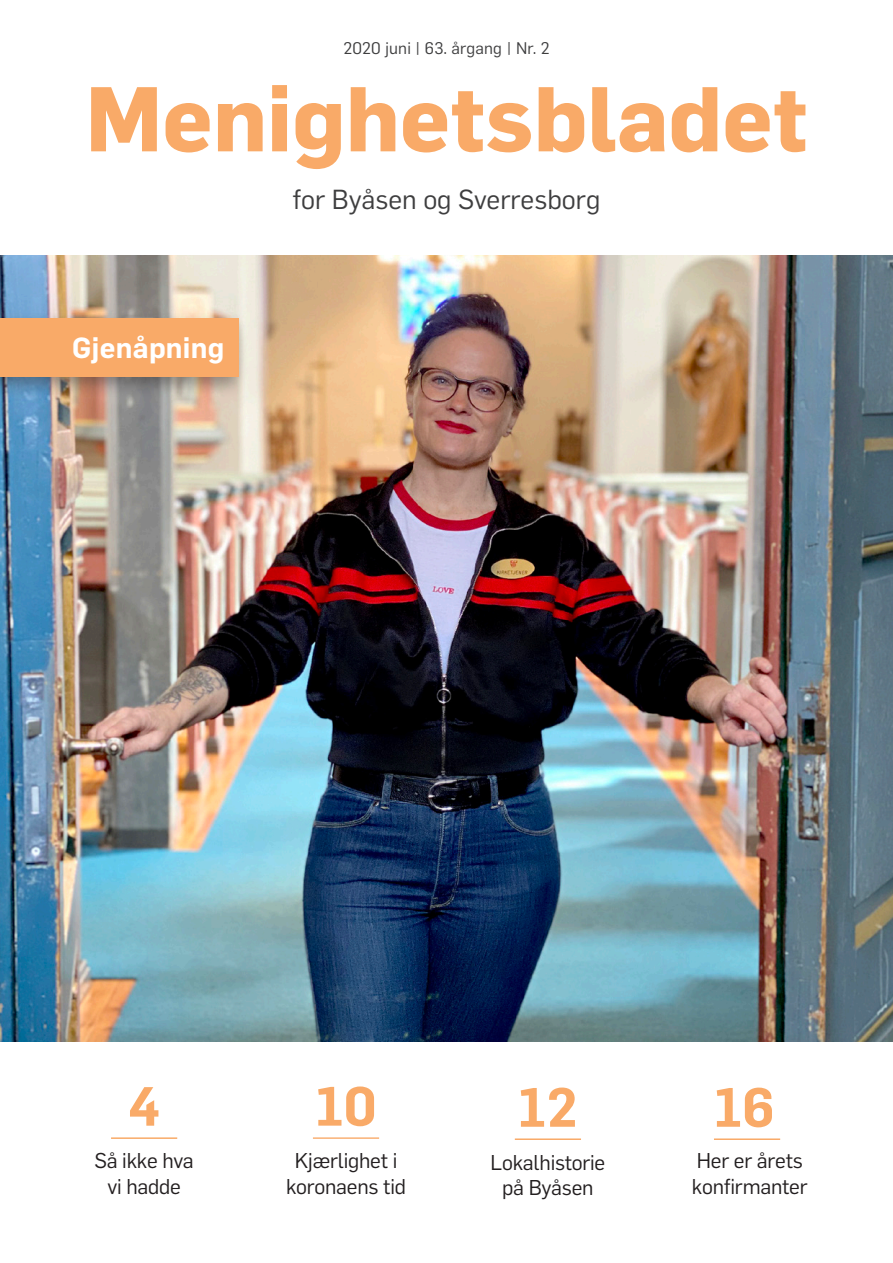
<style>
.page{position:relative;width:893px;height:1263px;background:#fff}
.page>*{position:absolute;margin:0;border:0;box-sizing:border-box;transform-origin:0 0}
.t1{font:700 90px "Flama";color:#f9aa68}
.t2{font:600 54px "Flama";color:#f9aa68}
.t3{font:600 28.5px "Flama";letter-spacing:.01em;color:#fff}
.t4{font:27px "Flama";color:#3e3e3f}
.t5{font:21px/25.5px "Flama";letter-spacing:-.01em;color:#231f20;text-align:center}
.t6{font:16.5px "Flama";letter-spacing:.01em;color:#3e3e3f}
</style>
<div class="page">
<img style="left:0;top:255px;width:893px;height:787px">
<hr style="left:111px;top:1137px;width:66px;height:2px;background:#f9aa68">
<hr style="left:515px;top:1138px;width:66px;height:2px;background:#f9aa68">
<hr style="left:313px;top:1137px;width:66px;height:2px;background:#fab175">
<hr style="left:714px;top:1138px;width:66px;height:2px;background:#f9aa68">
<div style="left:0;top:311px;width:249px;height:87px;background:#231f20;opacity:.41"></div>
<div style="left:0;top:318px;width:238px;height:58px;background:#f9aa68"></div>
<p class="t6" style="left:343px;top:37px;width:208px">2020 juni | 63. årgang | Nr. 2</p>
<h1 class="t1" style="left:86px;top:54px;width:723px">Menighetsbladet</h1>
<p class="t4" style="left:293px;top:180px;width:309px">for Byåsen og Sverresborg</p>
<h3 class="t3" style="left:72px;top:327px;width:154px">Gjenåpning</h3>
<h2 class="t2" style="left:128px;top:1067px;width:34px">4</h2>
<p class="t5" style="left:95px;top:1147px;width:101px">Så ikke hva vi hadde</p>
<h2 class="t2" style="left:315px;top:1067px;width:63px">10</h2>
<p class="t5" style="left:286px;top:1147px;width:121px">Kjærlighet i koronaens tid</p>
<h2 class="t2" style="left:518px;top:1068px;width:61px">12</h2>
<p class="t5" style="left:490px;top:1148px;width:116px">Lokalhistorie på Byåsen</p>
<h2 class="t2" style="left:714px;top:1068px;width:62px">16</h2>
<p class="t5" style="left:692px;top:1147px;width:117px;text-align:left">Her er årets konfirmanter</p>
</div>
